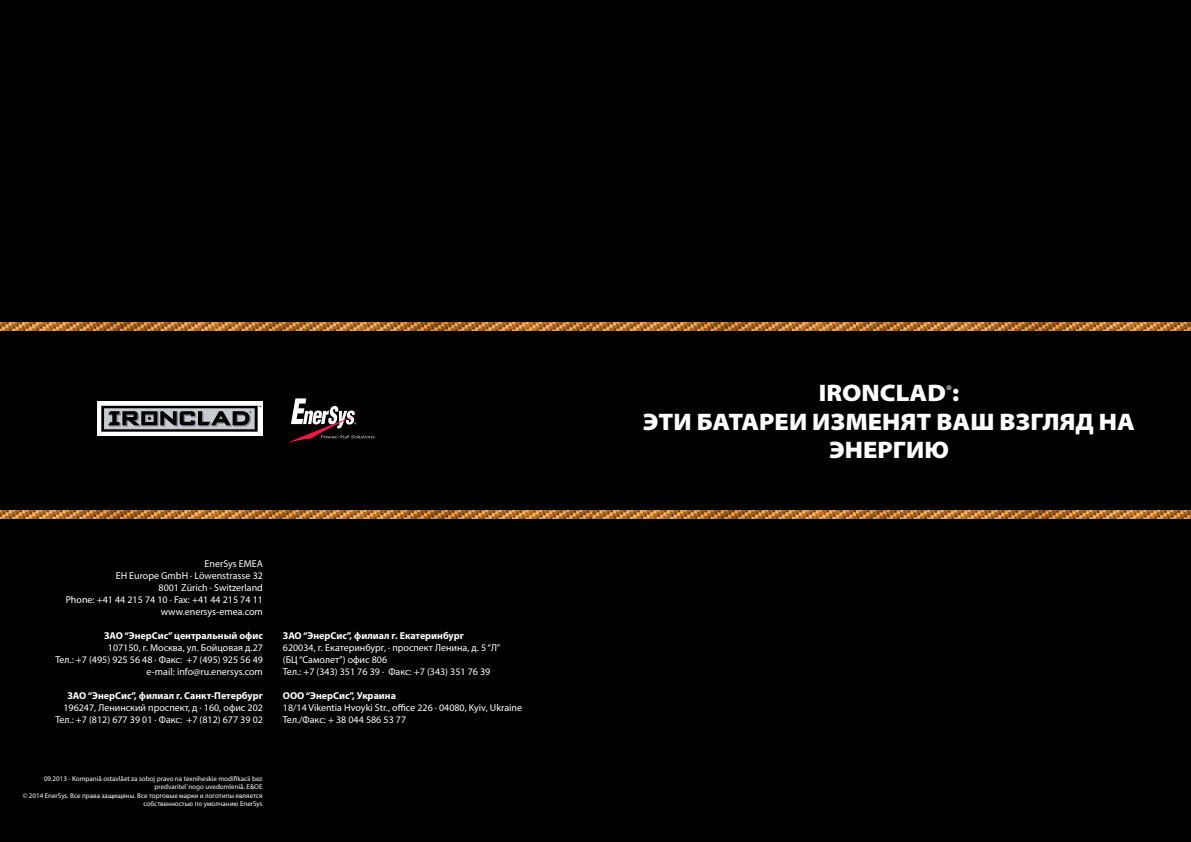
<style>
.page{position:relative;width:1191px;height:842px;background:#000}
.page>*{position:absolute;margin:0;border:0;box-sizing:border-box;transform-origin:0 0}
.t1{font:900 semi-expanded 24px/28.8px "Myriad Pro";color:#fff;text-align:center}
.t2{font:10px/12px "Myriad Pro";color:#fff;text-align:right}
.t3{font:700 10px "Myriad Pro";color:#fff}
.t4{font:7px/8.4px "Myriad Pro";color:#fff;text-align:right}
</style>
<div class="page">
<img style="left:591px;top:322px;width:600px;height:8px">
<img style="left:591px;top:511px;width:600px;height:7px">
<svg style="left:0;top:322px;width:591px;height:8px;background:#b77632"></svg>
<svg style="left:0;top:511px;width:591px;height:7px;background:#b77632"></svg>
<svg style="left:288px;top:398px;width:87px;height:45px"></svg>
<div style="left:97px;top:402px;width:165px;height:34px;background:linear-gradient(to right,#fff,#fff)"></div>
<svg style="left:101px;top:406px;width:160px;height:26px"></svg>
<p class="t2" style="left:66px;top:558px;width:199px">EnerSys EMEA<br>EH Europe GmbH · Löwenstrasse 32<br>8001 Zürich · Switzerland<br>Phone: +41 44 215 74 10 · Fax: +41 44 215 74 11 www.enersys-emea.com</p>
<p class="t3" style="left:104px;top:629px;width:160px">ЗАО “ЭнерСис” центральный офис</p>
<p class="t2" style="left:55px;top:642px;width:209px">107150, г. Москва, ул. Бойцовая д.27<br>Тел.: +7 (495) 925 56 48 · Факс: +7 (495) 925 56 49 e-mail: info@ru.enersys.com</p>
<p class="t3" style="left:68px;top:689px;width:197px">ЗАО “ЭнерСис”, филиал г. Санкт-Петербург</p>
<p class="t2" style="left:55px;top:702px;width:209px">196247, Ленинский проспект, д · 160, офис 202<br>Тел.: +7 (812) 677 39 01 · Факс: +7 (812) 677 39 02</p>
<p class="t3" style="left:283px;top:629px;width:183px">ЗАО “ЭнерСис”, филиал г. Екатеринбург</p>
<p class="t2" style="left:283px;top:642px;width:219px;text-align:left">620034, г. Екатеринбург, · проспект Ленина, д. 5 “Л” (БЦ “Самолет”) офис 806<br>Тел.: +7 (343) 351 76 39 · Факс: +7 (343) 351 76 39</p>
<p class="t3" style="left:283px;top:689px;width:115px">ООО “ЭнерСис”, Украина</p>
<p class="t2" style="left:283px;top:702px;width:241px;text-align:left">18/14 Vikentia Hvoyki Str., office 226 · 04080, Kyiv, Ukraine<br>Тел./Факс: + 38 044 586 53 77</p>
<p class="t4" style="left:23px;top:774px;width:241px">09.2013 - Kompaniå ostavlået za soboj pravo na texniheskie modifikacii bez predvaritel´nogo uvedomleniå. E&amp;OE<br>© 2014 EnerSys. Все права защищены. Все торговые марки и логотипы является собственностью по умолчанию EnerSys</p>
<h1 class="t1" style="left:643px;top:378px;width:493px">IRONCLAD<sup>®</sup>:<br>ЭТИ БАТАРЕИ ИЗМЕНЯТ ВАШ ВЗГЛЯД НА<br>ЭНЕРГИЮ</h1>
</div>
